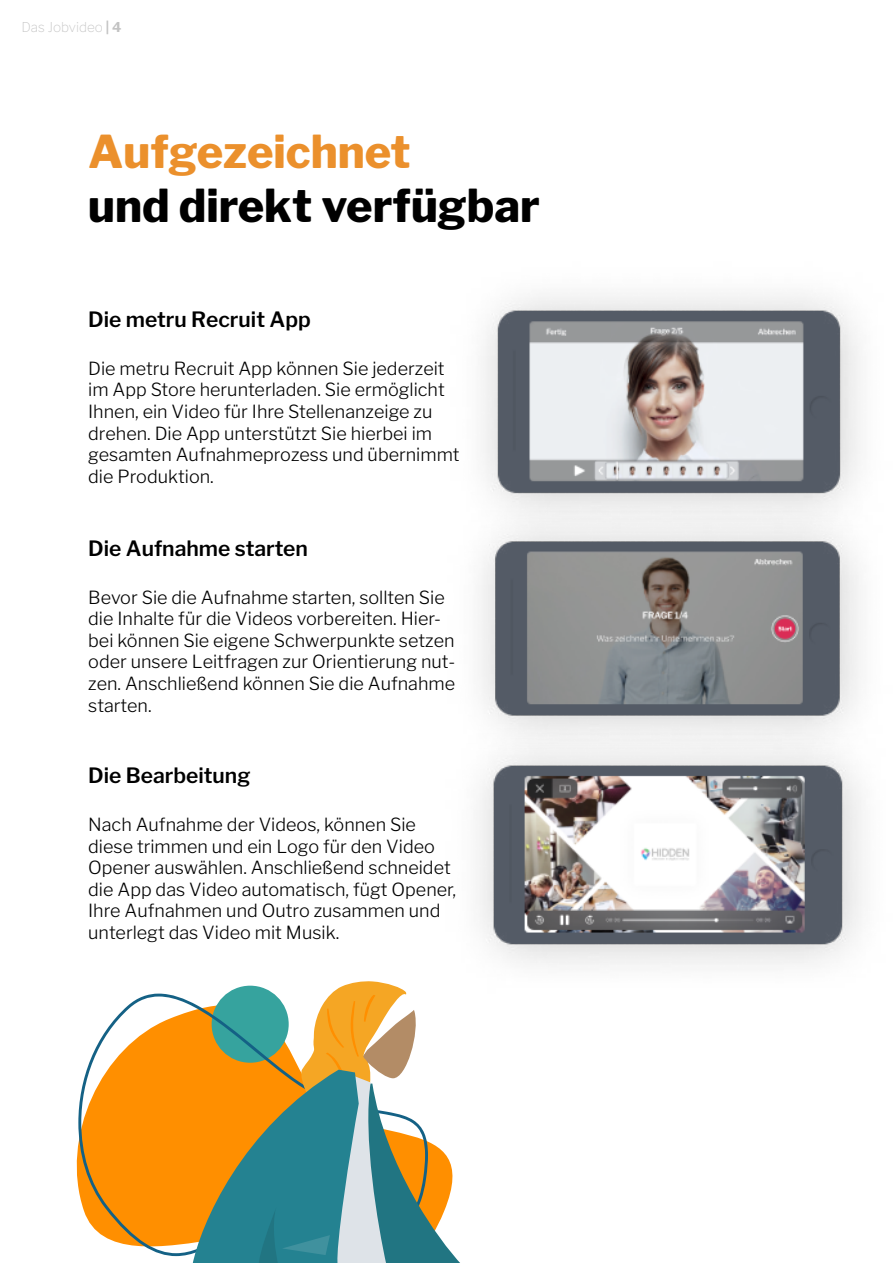
<style>
.page{position:relative;width:893px;height:1263px;background:#fff}
.page>*{position:absolute;margin:0;border:0;box-sizing:border-box;transform-origin:0 0}
.t1{font:800 45px "Libre Franklin";color:#000}
.t2{font:800 45px "Libre Franklin";color:#eb902c}
.t3{font:600 21px "Libre Franklin";color:#000}
.t4{font:300 18px/21.6px "Libre Franklin";color:#000}
.t5{font:100 13.5px "Libre Franklin";color:#c3c3c3}
.s1{font-weight:700}
</style>
<div class="page">
<svg style="left:78px;top:993px;width:114px;height:263px;fill:#ff8f00"></svg>
<svg style="left:192px;top:981px;width:268px;height:282px"></svg>
<img style="left:483px;top:296px;width:377px;height:198px">
<img style="left:481px;top:494px;width:378px;height:223px">
<img style="left:446px;top:717px;width:416px;height:281px">
<p class="t5" style="left:21px;top:19px;width:101px">Das Jobvideo <span class="s1">| 4</span></p>
<p class="t2" style="left:88px;top:124px;width:324px">Aufgezeichnet</p>
<p class="t1" style="left:88px;top:178px;width:453px">und direkt verfügbar</p>
<p class="t3" style="left:88px;top:307px;width:224px">Die metru Recruit App</p>
<p class="t4" style="left:88px;top:357px;width:373px">Die metru Recruit App können Sie jederzeit im App Store herunterladen. Sie ermöglicht Ihnen, ein Video für Ihre Stellenanzeige zu drehen. Die App unterstützt Sie hierbei im gesamten Aufnahmeprozess und übernimmt die Produktion.</p>
<p class="t3" style="left:88px;top:535px;width:221px">Die Aufnahme starten</p>
<p class="t4" style="left:88px;top:586px;width:369px">Bevor Sie die Aufnahme starten, sollten Sie die Inhalte für die Videos vorbereiten. Hier&shy;bei können Sie eigene Schwerpunkte setzen oder unsere Leitfragen zur Orientierung nut&shy;zen. Anschließend können Sie die Aufnahme starten.</p>
<p class="t3" style="left:88px;top:763px;width:164px">Die Bearbeitung</p>
<p class="t4" style="left:88px;top:814px;width:369px">Nach Aufnahme der Videos, können Sie diese trimmen und ein Logo für den Video Opener auswählen. Anschließend schneidet die App das Video automatisch, fügt Opener, Ihre Aufnahmen und Outro zusammen und unterlegt das Video mit Musik.</p>
</div>
